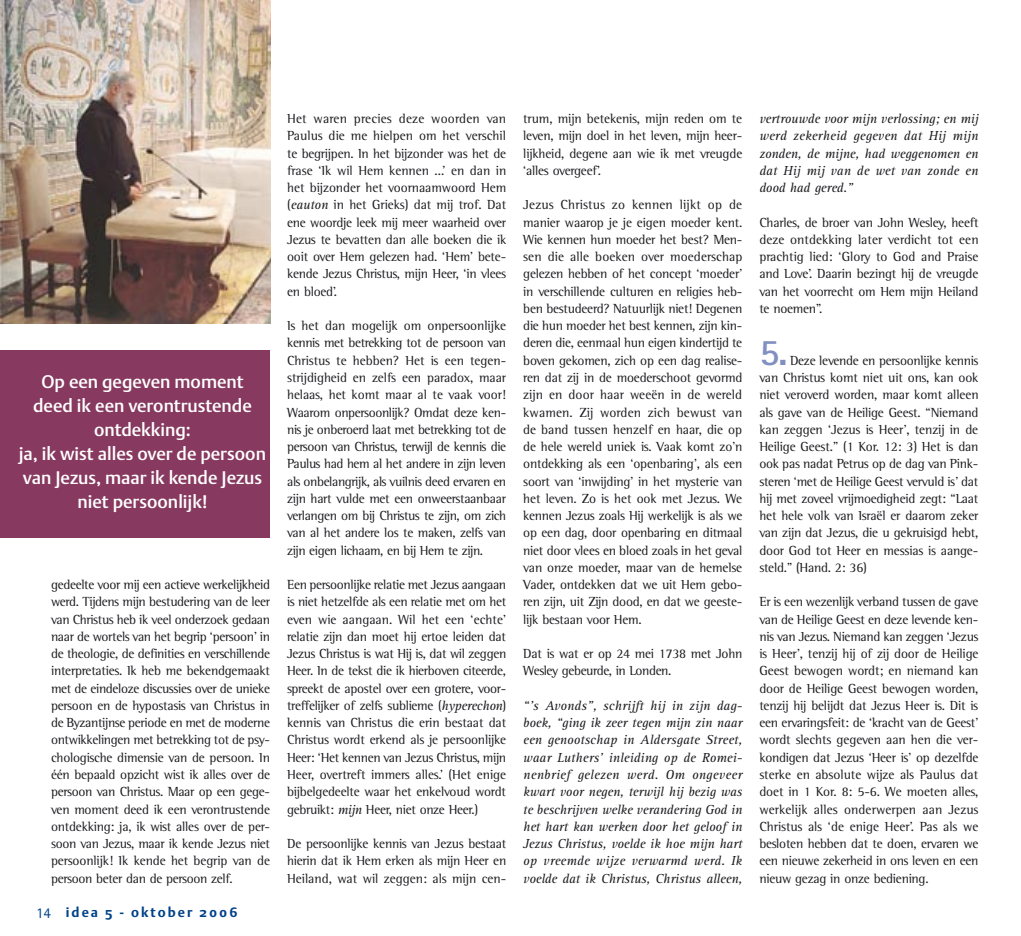
<style>
.page{position:relative;width:1021px;height:936px;background:#fff}
.page>*{position:absolute;margin:0;border:0;box-sizing:border-box;transform-origin:0 0}
.platte_tekst{font:700 37.5px "Rotis Sans Serif";color:#8190c0}
.streamer{font:18px/24px "DTL Argo ST Medium";color:#fff;text-align:center}
.Normaal{font:15px "Rotis Sans Serif";color:#004188}
.platte_tekst-2{font:13.5px/17.2px "Rotis Semi Serif";letter-spacing:-.02em;color:#1b1b1f;text-align:justify}
.platte_tekst-3{font:italic 13.5px/17.2px "Rotis Serif";letter-spacing:-.01em;color:#1b1b1f;text-align:justify}
.Normaal-2{font:700 13.5px "DTL Argo ST";letter-spacing:.15em;color:#004188}
.s1{font-family:"Rotis Serif";font-style:italic}
</style>
<div class="page">
<img style="left:0;top:0;width:270px;height:323px">
<div style="left:0;top:350px;width:270px;height:187px;background:#87395f"></div>
<p class="streamer" style="left:41px;top:369px;width:204px">Op een gegeven moment</p>
<p class="streamer" style="left:33px;top:393px;width:220px">deed ik een verontrustende ontdekking:</p>
<p class="streamer" style="left:19px;top:441px;width:249px">ja, ik wist alles over de persoon van Jezus, maar ik kende Jezus niet persoonlijk!</p>
<p class="platte_tekst-2" style="left:51px;top:576px;width:221px">gedeelte voor mij een actieve werkelijkheid werd. Tijdens mijn bestudering van de leer van Christus heb ik veel onderzoek gedaan naar de wortels van het begrip ‘persoon’ in de theologie, de definities en verschillende interpretaties. Ik heb me bekendgemaakt met de eindeloze discussies over de unieke persoon en de hypostasis van Christus in de Byzantijnse periode en met de moderne ontwikkelingen met betrekking tot de psy&shy;chologische dimensie van de persoon. In één bepaald opzicht wist ik alles over de persoon van Christus. Maar op een gege&shy;ven moment deed ik een verontrustende ontdekking: ja, ik wist alles over de per&shy;soon van Jezus, maar ik kende Jezus niet persoonlijk! Ik kende het begrip van de persoon beter dan de persoon zelf.</p>
<p class="Normaal" style="left:36px;top:903px;width:16px">14</p>
<p class="Normaal-2" style="left:66px;top:903px;width:173px">idea 5 - oktober 2006</p>
<p class="platte_tekst-2" style="left:287px;top:110px;width:221px">Het waren precies deze woorden van Paulus die me hielpen om het verschil te begrijpen. In het bijzonder was het de frase ‘Ik wil Hem kennen ...’ en dan in het bijzonder het voornaamwoord Hem (<span class="s1">eauton</span> in het Grieks) dat mij trof. Dat ene woordje leek mij meer waarheid over Jezus te bevatten dan alle boeken die ik ooit over Hem gelezen had. ‘Hem’ bete&shy;kende Jezus Christus, mijn Heer, ‘in vlees en bloed’.</p>
<p class="platte_tekst-2" style="left:287px;top:317px;width:220px">Is het dan mogelijk om onpersoonlijke kennis met betrekking tot de persoon van Christus te hebben? Het is een tegen&shy;strijdigheid en zelfs een paradox, maar helaas, het komt maar al te vaak voor!<br>Waarom onpersoonlijk? Omdat deze ken&shy;nis je onberoerd laat met betrekking tot de persoon van Christus, terwijl de kennis die Paulus had hem al het andere in zijn leven als onbelangrijk, als vuilnis deed ervaren en zijn hart vulde met een onweerstaanbaar verlangen om bij Christus te zijn, om zich van al het andere los te maken, zelfs van zijn eigen lichaam, en bij Hem te zijn.</p>
<p class="platte_tekst-2" style="left:287px;top:576px;width:221px">Een persoonlijke relatie met Jezus aangaan is niet hetzelfde als een relatie met om het even wie aangaan. Wil het een ‘echte’ relatie zijn dan moet hij ertoe leiden dat Jezus Christus is wat Hij is, dat wil zeggen Heer. In de tekst die ik hierboven citeerde, spreekt de apostel over een grotere, voor&shy;treffelijker of zelfs sublieme (<span class="s1">hyperechon</span>) kennis van Christus die erin bestaat dat Christus wordt erkend als je persoonlijke Heer: ‘Het kennen van Jezus Christus, mijn Heer, overtreft immers alles.’ (Het enige bijbelgedeelte waar het enkelvoud wordt gebruikt: <span class="s1">mijn</span> Heer, niet onze Heer.)</p>
<p class="platte_tekst-2" style="left:287px;top:834px;width:221px">De persoonlijke kennis van Jezus bestaat hierin dat ik Hem erken als mijn Heer en Heiland, wat wil zeggen: als mijn cen-</p>
<p class="platte_tekst-2" style="left:523px;top:110px;width:220px">trum, mijn betekenis, mijn reden om te leven, mijn doel in het leven, mijn heer&shy;lijkheid, degene aan wie ik met vreugde ‘alles overgeef’.</p>
<p class="platte_tekst-2" style="left:523px;top:196px;width:221px">Jezus Christus zo kennen lijkt op de manier waarop je je eigen moeder kent.<br>Wie kennen hun moeder het best? Men&shy;sen die alle boeken over moederschap gelezen hebben of het concept ‘moeder’ in verschillende culturen en religies heb&shy;ben bestudeerd? Natuurlijk niet! Degenen die hun moeder het best kennen, zijn kin&shy;deren die, eenmaal hun eigen kindertijd te boven gekomen, zich op een dag realise&shy;ren dat zij in de moederschoot gevormd zijn en door haar weeën in de wereld kwamen. Zij worden zich bewust van de band tussen henzelf en haar, die op de hele wereld uniek is. Vaak komt zo’n ontdekking als een ‘openbaring’, als een soort van ‘inwijding’ in het mysterie van het leven. Zo is het ook met Jezus. We kennen Jezus zoals Hij werkelijk is als we op een dag, door openbaring en ditmaal niet door vlees en bloed zoals in het geval van onze moeder, maar van de hemelse Vader, ontdekken dat we uit Hem gebo&shy;ren zijn, uit Zijn dood, en dat we geeste&shy;lijk bestaan voor Hem.</p>
<p class="platte_tekst-2" style="left:523px;top:645px;width:220px">Dat is wat er op 24 mei 1738 met John<br>Wesley gebeurde, in Londen.</p>
<p class="platte_tekst-3" style="left:523px;top:697px;width:221px">“’s Avonds”, schrijft hij in zijn dag&shy;boek, “ging ik zeer tegen mijn zin naar een genootschap in Aldersgate Street, waar Luthers’ inleiding op de Romei&shy;nenbrief gelezen werd. Om ongeveer kwart voor negen, terwijl hij bezig was te beschrijven welke verandering God in het hart kan werken door het geloof in Jezus Christus, voelde ik hoe mijn hart op vreemde wijze verwarmd werd. Ik voelde dat ik Christus, Christus alleen,</p>
<p class="platte_tekst-3" style="left:759px;top:110px;width:220px">vertrouwde voor mijn verlossing; en mij werd zekerheid gegeven dat Hij mijn zonden, de mijne, had weggenomen en dat Hij mij van de wet van zonde en dood had gered.”</p>
<p class="platte_tekst-2" style="left:759px;top:213px;width:221px">Charles, de broer van John Wesley, heeft deze ontdekking later verdicht tot een prachtig lied: ‘Glory to God and Praise and Love’. Daarin bezingt hij de vreugde van het voorrecht om Hem mijn Heiland te noemen”.</p>
<p class="platte_tekst" style="left:759px;top:328px;width:30px">5.</p>
<p class="platte_tekst-2" style="left:759px;top:351px;width:221px;text-indent:31px">Deze levende en persoonlijke kennis van Christus komt niet uit ons, kan ook niet veroverd worden, maar komt alleen als gave van de Heilige Geest. “Niemand kan zeggen ‘Jezus is Heer’, tenzij in de Heilige Geest.” (1 Kor. 12: 3) Het is dan ook pas nadat Petrus op de dag van Pink&shy;steren ‘met de Heilige Geest vervuld is’ dat hij met zoveel vrijmoedigheid zegt: “Laat het hele volk van Israël er daarom zeker van zijn dat Jezus, die u gekruisigd hebt, door God tot Heer en messias is aange&shy;steld.” (Hand. 2: 36)</p>
<p class="platte_tekst-2" style="left:759px;top:593px;width:221px">Er is een wezenlijk verband tussen de gave van de Heilige Geest en deze levende ken&shy;nis van Jezus. Niemand kan zeggen ‘Jezus is Heer’, tenzij hij of zij door de Heilige Geest bewogen wordt; en niemand kan door de Heilige Geest bewogen worden, tenzij hij belijdt dat Jezus Heer is. Dit is een ervaringsfeit: de ‘kracht van de Geest’ wordt slechts gegeven aan hen die ver&shy;kondigen dat Jezus ‘Heer is’ op dezelfde sterke en absolute wijze als Paulus dat doet in 1 Kor. 8: 5-6. We moeten alles, werkelijk alles onderwerpen aan Jezus Christus als ‘de enige Heer’. Pas als we besloten hebben dat te doen, ervaren we een nieuwe zekerheid in ons leven en een nieuw gezag in onze bediening.</p>
</div>
